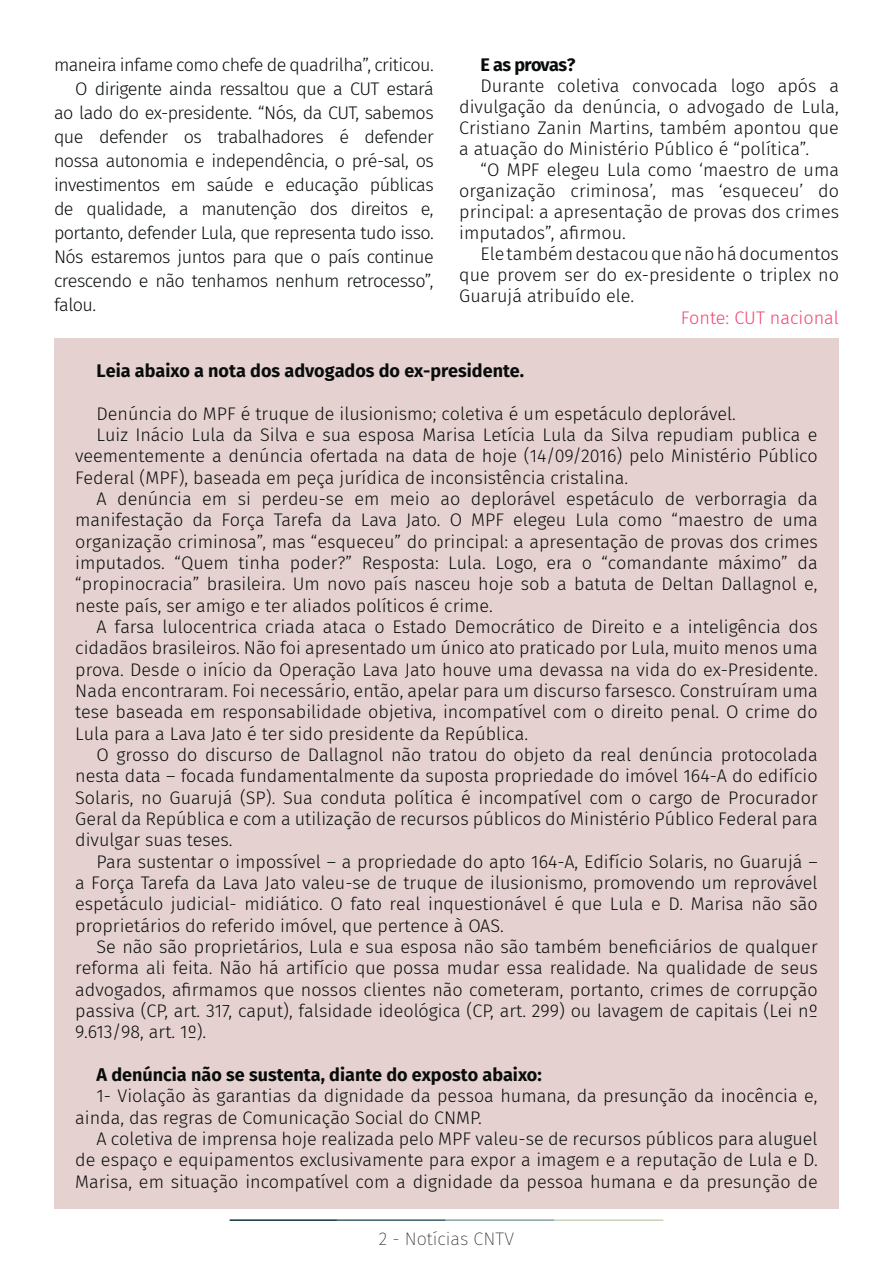
<style>
.page{position:relative;width:893px;height:1263px;background:#fff}
.page>*{position:absolute;margin:0;border:0;box-sizing:border-box;transform-origin:0 0}
.t1{font:300 18.15px/21.3px "Fira Sans";color:#080d0b;text-align:justify}
.t2{font:700 18.15px "Fira Sans";color:#080d0b}
.t3{font:300 18.15px "Fira Sans";letter-spacing:-.03em;color:#080d0b}
.t4{font:300 18.15px "Fira Sans";color:#f04772}
.t5{font:700 18.15px "Fira Sans";letter-spacing:-.03em;color:#080d0b}
.t6{font:200 18px "Fira Sans";color:#231f20}
</style>
<div class="page">
<hr style="left:230px;top:1219px;width:107px;height:2px;background:#0e323f">
<hr style="left:337px;top:1219px;width:109px;height:2px;background:#3a5f6d">
<hr style="left:446px;top:1219px;width:109px;height:2px;background:#87a59a">
<hr style="left:555px;top:1219px;width:108px;height:2px;background:#c6d5b7">
<div style="left:54px;top:339px;width:785px;height:870px;background:#e6d1d1"></div>
<p class="t3" style="left:54px;top:52px;width:381px">maneira infame como chefe de quadrilha”, criticou.</p>
<p class="t1" style="left:54px;top:76px;width:381px;line-height:24px;text-indent:21px">O dirigente ainda ressaltou que a CUT estará ao lado do ex-presidente. “Nós, da CUT, sabemos que defender os trabalhadores é defender nossa autonomia e independência, o pré-sal, os investimentos em saúde e educação públicas de qualidade, a manutenção dos direitos e, portanto, defender Lula, que representa tudo isso.<br>Nós estaremos juntos para que o país continue crescendo e não tenhamos nenhum retrocesso”, falou.</p>
<p class="t5" style="left:480px;top:49px;width:96px">E as provas?</p>
<p class="t1" style="left:459px;top:75px;width:381px;text-indent:21px">Durante coletiva convocada logo após a divulgação da denúncia, o advogado de Lula, Cristiano Zanin Martins, também apontou que a atuação do Ministério Público é “política”.</p>
<p class="t1" style="left:459px;top:159px;width:381px;text-indent:21px">“O MPF elegeu Lula como ‘maestro de uma organização criminosa’, mas ‘esqueceu’ do principal: a apresentação de provas dos crimes imputados”, afirmou.</p>
<p class="t1" style="left:459px;top:243px;width:381px;text-indent:21px">Ele também destacou que não há documentos que provem ser do ex-presidente o triplex no Guarujá atribuído ele.</p>
<p class="t4" style="left:681px;top:305px;width:160px">Fonte: CUT nacional</p>
<p class="t2" style="left:97px;top:355px;width:429px">Leia abaixo a nota dos advogados do ex-presidente.</p>
<p class="t1" style="left:97px;top:402px;width:641px">Denúncia do MPF é truque de ilusionismo; coletiva é um espetáculo deplorável.</p>
<p class="t1" style="left:75px;top:424px;width:744px;text-indent:21px">Luiz Inácio Lula da Silva e sua esposa Marisa Letícia Lula da Silva repudiam publica e veementemente a denúncia ofertada na data de hoje (14/09/2016) pelo Ministério Público Federal (MPF), baseada em peça jurídica de inconsistência cristalina.</p>
<p class="t1" style="left:75px;top:488px;width:744px;text-indent:21px">A denúncia em si perdeu-se em meio ao deplorável espetáculo de verborragia da manifestação da Força Tarefa da Lava Jato. O MPF elegeu Lula como “maestro de uma organização criminosa”, mas “esqueceu” do principal: a apresentação de provas dos crimes imputados. “Quem tinha poder?” Resposta: Lula. Logo, era o “comandante máximo” da “propinocracia” brasileira. Um novo país nasceu hoje sob a batuta de Deltan Dallagnol e, neste país, ser amigo e ter aliados políticos é crime.</p>
<p class="t1" style="left:75px;top:616px;width:744px;text-indent:21px">A farsa lulocentrica criada ataca o Estado Democrático de Direito e a inteligência dos cidadãos brasileiros. Não foi apresentado um único ato praticado por Lula, muito menos uma prova. Desde o início da Operação Lava Jato houve uma devassa na vida do ex-Presidente.<br>Nada encontraram. Foi necessário, então, apelar para um discurso farsesco. Construíram uma tese baseada em responsabilidade objetiva, incompatível com o direito penal. O crime do Lula para a Lava Jato é ter sido presidente da República.</p>
<p class="t1" style="left:75px;top:744px;width:744px;text-indent:21px">O grosso do discurso de Dallagnol não tratou do objeto da real denúncia protocolada nesta data – focada fundamentalmente da suposta propriedade do imóvel 164-A do edifício Solaris, no Guarujá (SP). Sua conduta política é incompatível com o cargo de Procurador Geral da República e com a utilização de recursos públicos do Ministério Público Federal para divulgar suas teses.</p>
<p class="t1" style="left:75px;top:850px;width:744px;text-indent:21px">Para sustentar o impossível – a propriedade do apto 164-A, Edifício Solaris, no Guarujá – a Força Tarefa da Lava Jato valeu-se de truque de ilusionismo, promovendo um reprovável espetáculo judicial- midiático. O fato real inquestionável é que Lula e D. Marisa não são proprietários do referido imóvel, que pertence à OAS.</p>
<p class="t1" style="left:75px;top:936px;width:744px;text-indent:21px">Se não são proprietários, Lula e sua esposa não são também beneficiários de qualquer reforma ali feita. Não há artifício que possa mudar essa realidade. Na qualidade de seus advogados, afirmamos que nossos clientes não cometeram, portanto, crimes de corrupção passiva (CP, art. 317, caput), falsidade ideológica (CP, art. 299) ou lavagem de capitais (Lei nº 9.613/98, art. 1º).</p>
<p class="t2" style="left:97px;top:1059px;width:447px">A denúncia não se sustenta, diante do exposto abaixo:</p>
<p class="t1" style="left:75px;top:1085px;width:744px;text-indent:21px">1- Violação às garantias da dignidade da pessoa humana, da presunção da inocência e, ainda, das regras de Comunicação Social do CNMP.</p>
<p class="t1" style="left:75px;top:1128px;width:744px;text-indent:21px">A coletiva de imprensa hoje realizada pelo MPF valeu-se de recursos públicos para aluguel de espaço e equipamentos exclusivamente para expor a imagem e a reputação de Lula e D.<br>Marisa, em situação incompatível com a dignidade da pessoa humana e da presunção de</p>
<p class="t6" style="left:379px;top:1226px;width:137px">2 - Notícias CNTV</p>
</div>
